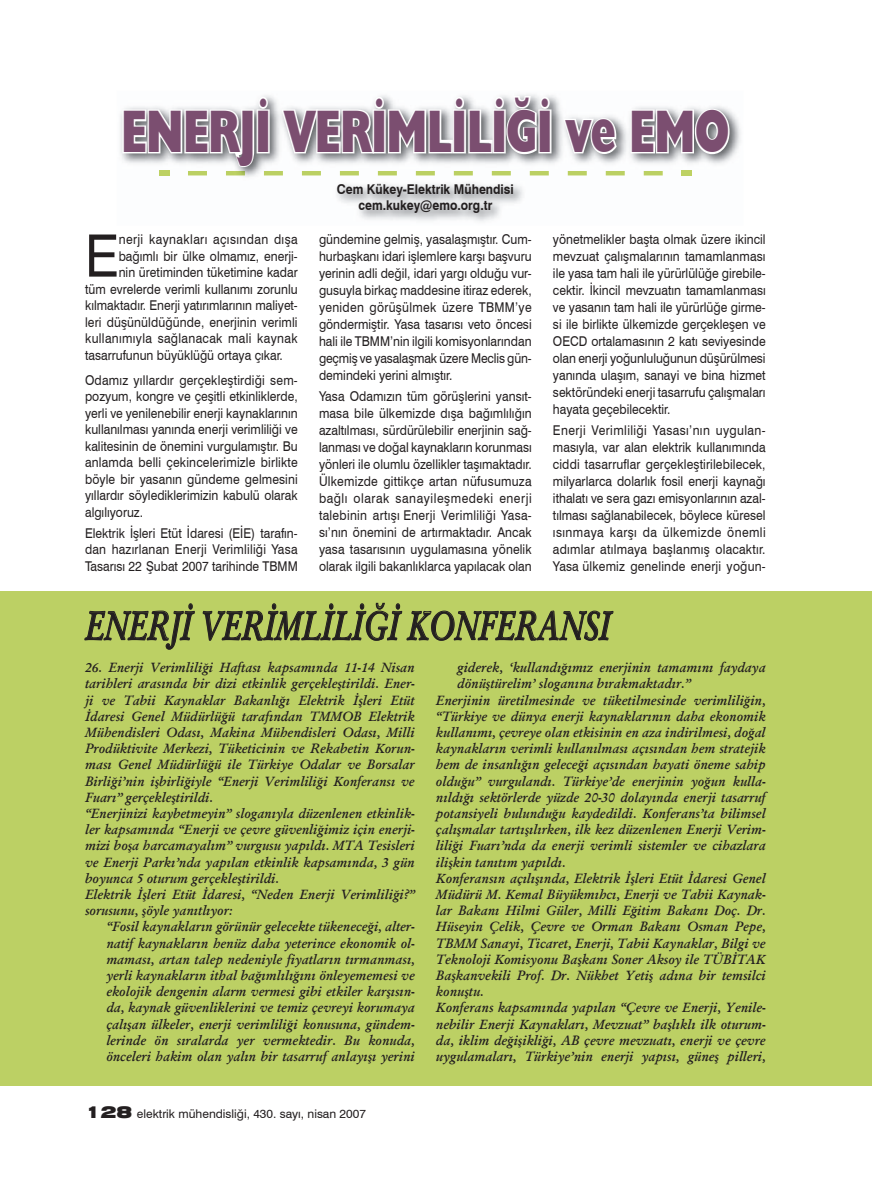
<style>
.page{position:relative;width:872px;height:1191px;background:#fff}
.page>*{position:absolute;margin:0;border:0;box-sizing:border-box;transform-origin:0 0}
.t1{font:800 60px "Humanist 521 BT";color:#7b4e70;scale:.7 1}
.t2{font:58.5px "Swiss 721 BT";color:#231f20;scale:.9 1}
.t3{font:italic 600 40.5px "Garamond";color:#231f20;scale:.75 1}
.t4{font:italic 600 13.5px/16.2px "Garamond";color:#231f20}
.t5{font:13.5px/17px "Swiss 721 BT";color:#231f20;text-align:justify;scale:.9 1}
.t6{font:700 13.5px/16.2px "Swiss 721 BT";color:#231f20;text-align:center;scale:.9 1}
.t7{font:13.5px "Swiss 721 BT";letter-spacing:.025em;color:#231f20;scale:.9 1}
.t8{font:13.5px "Swiss 721 BT";letter-spacing:.03em;color:#231f20;scale:.9 1}
.t9{font:12px "Swiss 721 BT";color:#231f20}
.s1{font-weight:900;font-stretch:expanded;font-size:16.5px}
</style>
<div class="page">
<div style="left:0;top:591px;width:872px;height:494px;background:#bcd064"></div>
<img style="left:120px;top:95px;width:621px;height:127px">
<img style="left:271px;top:171px;width:391px;height:4px">
<svg style="left:681px;top:171px;width:10px;height:4px"></svg>
<svg style="left:121px;top:95px;width:150px;height:80px"></svg>
<svg style="left:279px;top:94px;width:274px;height:62px"></svg>
<svg style="left:561px;top:117px;width:57px;height:39px"></svg>
<svg style="left:629px;top:107px;width:102px;height:49px"></svg>
<svg style="left:84px;top:603px;width:111px;height:47px"></svg>
<svg style="left:202px;top:602px;width:412px;height:39px"></svg>
<h1 class="t1" style="left:121px;top:94px;width:870px">ENERJİ VERİMLİLİĞİ ve EMO</h1>
<p class="t6" style="left:337px;top:181px;width:198px">Cem Kükey-Elektrik Mühendisi cem.kukey@emo.org.tr</p>
<p class="t5" style="left:553px;top:231px;width:238px">yönetmelikler başta olmak üzere ikincil mevzuat çalışmalarının tamamlanması ile yasa tam hali ile yürürlülüğe girebile&shy;cektir. İkincil mevzuatın tamamlanması ve yasanın tam hali ile yürürlüğe girme&shy;si ile birlikte ülkemizde gerçekleşen ve OECD ortalamasının 2 katı seviyesinde olan enerji yoğunluluğunun düşürülmesi yanında ulaşım, sanayi ve bina hizmet sektöründeki enerji tasarrufu çalışmaları hayata geçebilecektir.</p>
<p class="t5" style="left:553px;top:421px;width:238px">Enerji Verimliliği Yasası’nın uygulan&shy;masıyla, var alan elektrik kullanımında ciddi tasarruflar gerçekleştirilebilecek, milyarlarca dolarlık fosil enerji kaynağı ithalatı ve sera gazı emisyonlarının azal&shy;tılması sağlanabilecek, böylece küresel ısınmaya karşı da ülkemizde önemli adımlar atılmaya başlanmış olacaktır.<br>Yasa ülkemiz genelinde enerji yoğun-</p>
<h3 class="t3" style="left:85px;top:600px;width:702px">ENERJİ VERİMLİLİĞİ KONFERANSI</h3>
<p class="t4" style="left:85px;top:659px;width:331px">26. Enerji Verimliliği Haftası kapsamında 11-14 Nisan tarihleri arasında bir dizi etkinlik gerçekleştirildi. Ener&shy;ji ve Tabii Kaynaklar Bakanlığı Elektrik İşleri Etüt İdaresi Genel Müdürlüğü tarafından TMMOB Elektrik Mühendisleri Odası, Makina Mühendisleri Odası, Milli Prodüktivite Merkezi, Tüketicinin ve Rekabetin Korun&shy;ması Genel Müdürlüğü ile Türkiye Odalar ve Borsalar Birliği’nin işbirliğiyle “Enerji Verimliliği Konferansı ve Fuarı” gerçekleştirildi.<br>“Enerjinizi kaybetmeyin” sloganıyla düzenlenen etkinlik&shy;ler kapsamında “Enerji ve çevre güvenliğimiz için enerji&shy;mizi boşa harcamayalım” vurgusu yapıldı. MTA Tesisleri ve Enerji Parkı’nda yapılan etkinlik kapsamında, 3 gün boyunca 5 oturum gerçekleştirildi.<br>Elektrik İşleri Etüt İdaresi, “Neden Enerji Verimliliği?” sorusunu, şöyle yanıtlıyor:</p>
<p class="t4" style="left:106px;top:918px;width:310px;text-align:justify">“Fosil kaynakların görünür gelecekte tükeneceği, alter&shy;natif kaynakların henüz daha yeterince ekonomik ol&shy;maması, artan talep nedeniyle fiyatların tırmanması, yerli kaynakların ithal bağımlılığını önleyememesi ve ekolojik dengenin alarm vermesi gibi etkiler karşısın&shy;da, kaynak güvenliklerini ve temiz çevreyi korumaya çalışan ülkeler, enerji verimliliği konusuna, gündem&shy;lerinde ön sıralarda yer vermektedir. Bu konuda, önceleri hakim olan yalın bir tasarruf anlayışı yerini</p>
<h2 class="t2" style="left:85px;top:220px;width:39px">E</h2>
<p class="t8" style="left:119px;top:231px;width:200px">nerji kaynakları açısından dışa</p>
<p class="t5" style="left:319px;top:231px;width:238px">gündemine gelmiş, yasalaşmıştır. Cum&shy;hurbaşkanı idari işlemlere karşı başvuru yerinin adli değil, idari yargı olduğu vur&shy;gusuyla birkaç maddesine itiraz ederek, yeniden görüşülmek üzere TBMM’ye göndermiştir. Yasa tasarısı veto öncesi hali ile TBMM’nin ilgili komisyonlarından geçmiş ve yasalaşmak üzere Meclis gün&shy;demindeki yerini almıştır.</p>
<p class="t5" style="left:319px;top:388px;width:238px">Yasa Odamızın tüm görüşlerini yansıt&shy;masa bile ülkemizde dışa bağımlılığın azaltılması, sürdürülebilir enerjinin sağ&shy;lanması ve doğal kaynakların korunması yönleri ile olumlu özellikler taşımaktadır.<br>Ülkemizde gittikçe artan nüfusumuza bağlı olarak sanayileşmedeki enerji talebinin artışı Enerji Verimliliği Yasa&shy;sı’nın önemini de artırmaktadır. Ancak yasa tasarısının uygulamasına yönelik olarak ilgili bakanlıklarca yapılacak olan</p>
<p class="t5" style="left:119px;top:247px;width:200px">bağımlı bir ülke olmamız, enerji-</p>
<p class="t5" style="left:119px;top:264px;width:200px">nin üretiminden tüketimine kadar</p>
<p class="t5" style="left:85px;top:280px;width:238px">tüm evrelerde verimli kullanımı zorunlu</p>
<p class="t5" style="left:85px;top:297px;width:238px">kılmaktadır. Enerji yatırımlarının maliyet-</p>
<p class="t5" style="left:85px;top:313px;width:238px">leri düşünüldüğünde, enerjinin verimli</p>
<p class="t7" style="left:85px;top:330px;width:238px">kullanımıyla sağlanacak mali kaynak</p>
<p class="t5" style="left:85px;top:346px;width:221px">tasarrufunun büyüklüğü ortaya çıkar.</p>
<p class="t5" style="left:85px;top:371px;width:238px;line-height:16.5px">Odamız yıllardır gerçekleştirdiği sem&shy;pozyum, kongre ve çeşitli etkinliklerde, yerli ve yenilenebilir enerji kaynaklarının kullanılması yanında enerji verimliliği ve kalitesinin de önemini vurgulamıştır. Bu anlamda belli çekincelerimizle birlikte böyle bir yasanın gündeme gelmesini yıllardır söylediklerimizin kabulü olarak algılıyoruz.</p>
<p class="t5" style="left:85px;top:524px;width:238px;line-height:16.5px">Elektrik İşleri Etüt İdaresi (EİE) tarafın&shy;dan hazırlanan Enerji Verimliliği Yasa Tasarısı 22 Şubat 2007 tarihinde TBMM</p>
<p class="t4" style="left:457px;top:659px;width:310px">giderek, ‘kullandığımız enerjinin tamamını faydaya</p>
<p class="t4" style="left:457px;top:675px;width:235px">dönüştürelim’ sloganına bırakmaktadır.”</p>
<p class="t4" style="left:436px;top:692px;width:331px">Enerjinin üretilmesinde ve tüketilmesinde verimliliğin,</p>
<p class="t4" style="left:436px;top:708px;width:331px">“Türkiye ve dünya enerji kaynaklarının daha ekonomik</p>
<p class="t4" style="left:436px;top:724px;width:331px">kullanımı, çevreye olan etkisinin en aza indirilmesi, doğal</p>
<p class="t4" style="left:436px;top:740px;width:331px">kaynakların verimli kullanılması açısından hem stratejik</p>
<p class="t4" style="left:436px;top:756px;width:331px">hem de insanlığın geleceği açısından hayati öneme sahip</p>
<p class="t4" style="left:436px;top:773px;width:331px">olduğu” vurgulandı. Türkiye’de enerjinin yoğun kulla-</p>
<p class="t4" style="left:436px;top:789px;width:331px">nıldığı sektörlerde yüzde 20-30 dolayında enerji tasarruf</p>
<p class="t4" style="left:436px;top:805px;width:331px">potansiyeli bulunduğu kaydedildi. Konferans’ta bilimsel</p>
<p class="t4" style="left:436px;top:821px;width:331px">çalışmalar tartışılırken, ilk kez düzenlenen Enerji Verim-</p>
<p class="t4" style="left:436px;top:837px;width:331px">liliği Fuarı’nda da enerji verimli sistemler ve cihazlara</p>
<p class="t4" style="left:436px;top:854px;width:131px">ilişkin tanıtım yapıldı.</p>
<p class="t4" style="left:436px;top:870px;width:331px">Konferansın açılışında, Elektrik İşleri Etüt İdaresi Genel</p>
<p class="t4" style="left:436px;top:886px;width:331px">Müdürü M. Kemal Büyükmıhcı, Enerji ve Tabii Kaynak-</p>
<p class="t4" style="left:436px;top:902px;width:331px">lar Bakanı Hilmi Güler, Milli Eğitim Bakanı Doç. Dr.</p>
<p class="t4" style="left:436px;top:918px;width:331px">Hüseyin Çelik, Çevre ve Orman Bakanı Osman Pepe,</p>
<p class="t4" style="left:436px;top:935px;width:331px">TBMM Sanayi, Ticaret, Enerji, Tabii Kaynaklar, Bilgi ve</p>
<p class="t4" style="left:436px;top:951px;width:331px">Teknoloji Komisyonu Başkanı Soner Aksoy ile TÜBİTAK</p>
<p class="t4" style="left:436px;top:967px;width:331px">Başkanvekili Prof. Dr. Nükhet Yetiş adına bir temsilci</p>
<p class="t4" style="left:436px;top:983px;width:49px">konuştu.</p>
<p class="t4" style="left:436px;top:999px;width:331px">Konferans kapsamında yapılan “Çevre ve Enerji, Yenile-</p>
<p class="t4" style="left:436px;top:1016px;width:331px">nebilir Enerji Kaynakları, Mevzuat” başlıklı ilk oturum-</p>
<p class="t4" style="left:436px;top:1032px;width:331px">da, iklim değişikliği, AB çevre mevzuatı, enerji ve çevre</p>
<p class="t4" style="left:436px;top:1048px;width:331px">uygulamaları, Türkiye’nin enerji yapısı, güneş pilleri,</p>
<p class="t9" style="left:85px;top:1106px;width:282px"><span class="s1">128</span> elektrik mühendisliği, 430. sayı, nisan 2007</p>
</div>
